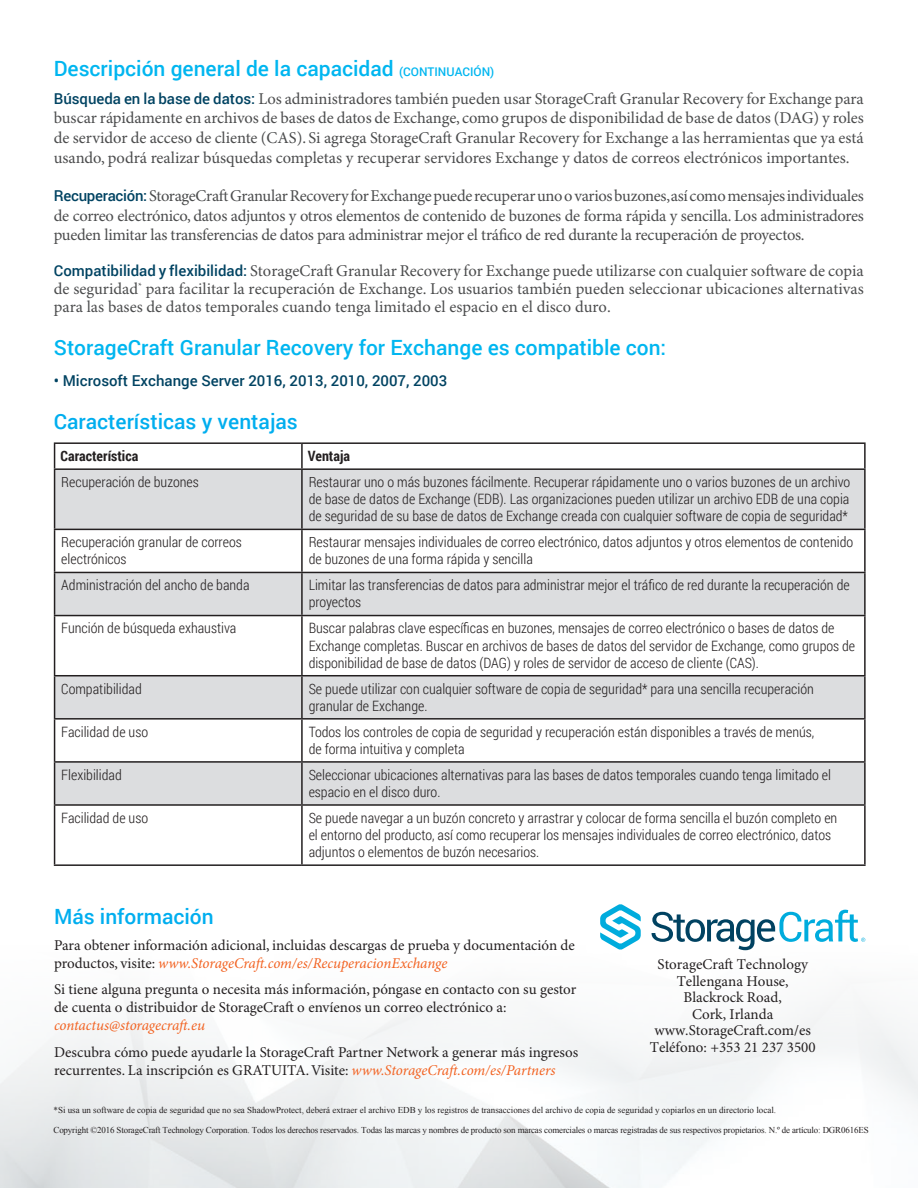
<style>
.page{position:relative;width:918px;height:1188px;background:#fff}
.page>*{position:absolute;margin:0;border:0;box-sizing:border-box;transform-origin:0 0}
.t1{font:500 21px "Roboto";color:#00b6f0}
.t2{font:500 21px "Roboto";color:#00aeef}
.t3{font:16.5px/19.8px "Minion Pro";letter-spacing:-.005em;color:#4b4c4d;text-align:justify}
.t4{font:15px/16.5px "Minion Pro";color:#231f20}
.t5{font:500 15px "Roboto";color:#004362}
.t6{font:italic 15px "Minion Pro";letter-spacing:-.01em;color:#f26221}
.t7{font:300 14.25px/17.1px "Roboto Condensed";color:#231f20}
.t8{font:700 14.25px "Roboto Condensed";color:#231f20}
.t9{font:9px "Times New Roman";letter-spacing:-.015em;color:#231f20}
.s1{font-size:12px}
.s2{font-family:"Roboto";font-weight:500;font-size:15px;color:#004362}
.s3{font-style:italic;color:#f26221}
</style>
<div class="page">
<svg style="left:55px;top:470px;width:809px;height:334px;fill:#dcdddf"></svg>
<hr style="left:54px;top:442px;width:248px;height:2px;background:#231f20">
<svg style="left:54px;top:444px;width:1px;height:24px"></svg>
<hr style="left:302px;top:442px;width:564px;height:2px;background:#231f20">
<hr style="left:301px;top:444px;width:2px;height:24px;background:#231f20">
<hr style="left:864px;top:444px;width:2px;height:24px;background:#231f20">
<hr style="left:54px;top:468px;width:248px;height:2px;background:#231f20">
<hr style="left:54px;top:470px;width:1px;height:59px;background:#231f20">
<hr style="left:302px;top:468px;width:564px;height:2px;background:#231f20">
<hr style="left:301px;top:470px;width:2px;height:59px;background:#231f20">
<hr style="left:864px;top:470px;width:2px;height:59px;background:#231f20">
<hr style="left:54px;top:529px;width:248px;height:1px;background:#231f20">
<hr style="left:54px;top:530px;width:1px;height:42px;background:#231f20">
<hr style="left:302px;top:529px;width:564px;height:1px;background:#231f20">
<hr style="left:301px;top:530px;width:2px;height:42px;background:#231f20">
<hr style="left:864px;top:530px;width:2px;height:42px;background:#231f20">
<hr style="left:54px;top:572px;width:248px;height:1px;background:#231f20">
<hr style="left:54px;top:573px;width:1px;height:42px;background:#231f20">
<hr style="left:302px;top:572px;width:564px;height:1px;background:#231f20">
<hr style="left:301px;top:573px;width:2px;height:42px;background:#231f20">
<hr style="left:864px;top:573px;width:2px;height:42px;background:#231f20">
<hr style="left:54px;top:615px;width:248px;height:1px;background:#231f20">
<hr style="left:54px;top:616px;width:1px;height:59px;background:#231f20">
<hr style="left:302px;top:615px;width:564px;height:1px;background:#231f20">
<hr style="left:301px;top:616px;width:2px;height:59px;background:#231f20">
<hr style="left:864px;top:616px;width:2px;height:59px;background:#231f20">
<hr style="left:302px;top:675px;width:564px;height:1px;background:#231f20">
<hr style="left:864px;top:676px;width:2px;height:42px;background:#231f20">
<hr style="left:54px;top:720px;width:1px;height:41px;background:#231f20">
<hr style="left:302px;top:718px;width:564px;height:2px;background:#231f20">
<hr style="left:301px;top:720px;width:2px;height:41px;background:#231f20">
<hr style="left:864px;top:720px;width:2px;height:41px;background:#231f20">
<hr style="left:54px;top:761px;width:248px;height:2px;background:#231f20">
<hr style="left:54px;top:763px;width:1px;height:41px;background:#231f20">
<hr style="left:302px;top:761px;width:564px;height:2px;background:#231f20">
<hr style="left:301px;top:763px;width:2px;height:41px;background:#231f20">
<hr style="left:864px;top:763px;width:2px;height:41px;background:#231f20">
<hr style="left:54px;top:804px;width:248px;height:2px;background:#231f20">
<hr style="left:54px;top:806px;width:1px;height:58px;background:#231f20">
<hr style="left:302px;top:804px;width:564px;height:2px;background:#231f20">
<hr style="left:301px;top:806px;width:2px;height:58px;background:#231f20">
<hr style="left:864px;top:806px;width:2px;height:58px;background:#231f20">
<hr style="left:54px;top:864px;width:248px;height:2px;background:#231f20">
<hr style="left:302px;top:864px;width:564px;height:2px;background:#231f20">
<hr style="left:54px;top:675px;width:248px;height:1px;background:#231f20">
<hr style="left:54px;top:676px;width:1px;height:42px;background:#231f20">
<hr style="left:301px;top:676px;width:2px;height:42px;background:#231f20">
<hr style="left:54px;top:718px;width:248px;height:2px;background:#231f20">
<svg style="left:600px;top:904px;width:41px;height:46px"></svg>
<svg style="left:651px;top:910px;width:214px;height:40px"></svg>
<h1 class="t1" style="left:54px;top:54px;width:442px">Descripción general de la capacidad <span class="s1">(CONTINUACIÓN)</span></h1>
<p class="t3" style="left:54px;top:89px;width:812px"><span class="s2">Búsqueda en la base de datos:</span> Los administradores también pueden usar StorageCraft Granular Recovery for Exchange para buscar rápidamente en archivos de bases de datos de Exchange, como grupos de disponibilidad de base de datos (DAG) y roles de servidor de acceso de cliente (CAS). Si agrega StorageCraft Granular Recovery for Exchange a las herramientas que ya está usando, podrá realizar búsquedas completas y recuperar servidores Exchange y datos de correos electrónicos importantes.</p>
<p class="t3" style="left:54px;top:186px;width:812px"><span class="s2">Recuperación:</span> StorageCraft Granular Recovery for Exchange puede recuperar uno o varios buzones, así como mensajes individuales de correo electrónico, datos adjuntos y otros elementos de contenido de buzones de forma rápida y sencilla. Los administradores pueden limitar las transferencias de datos para administrar mejor el tráfico de red durante la recuperación de proyectos.</p>
<p class="t3" style="left:54px;top:263px;width:812px;line-height:18px"><span class="s2">Compatibilidad y flexibilidad:</span> StorageCraft Granular Recovery for Exchange puede utilizarse con cualquier software de copia de seguridad<sup>*</sup> para facilitar la recuperación de Exchange. Los usuarios también pueden seleccionar ubicaciones alternativas para las bases de datos temporales cuando tenga limitado el espacio en el disco duro.</p>
<h1 class="t1" style="left:54px;top:333px;width:614px">StorageCraft Granular Recovery for Exchange es compatible con:</h1>
<p class="t5" style="left:54px;top:370px;width:395px">• Microsoft Exchange Server 2016, 2013, 2010, 2007, 2003</p>
<h1 class="t2" style="left:54px;top:406px;width:246px">Características y ventajas</h1>
<p class="t8" style="left:61px;top:446px;width:79px">Característica</p>
<p class="t8" style="left:308px;top:446px;width:44px">Ventaja</p>
<p class="t7" style="left:61px;top:473px;width:139px">Recuperación de buzones</p>
<p class="t7" style="left:309px;top:473px;width:543px;text-align:justify">Restaurar uno o más buzones fácilmente. Recuperar rápidamente uno o varios buzones de un archivo de base de datos de Exchange (EDB). Las organizaciones pueden utilizar un archivo EDB de una copia de seguridad de su base de datos de Exchange creada con cualquier software de copia de seguridad*</p>
<p class="t7" style="left:61px;top:533px;width:182px">Recuperación granular de correos electrónicos</p>
<p class="t7" style="left:309px;top:533px;width:546px">Restaurar mensajes individuales de correo electrónico, datos adjuntos y otros elementos de contenido de buzones de una forma rápida y sencilla</p>
<p class="t7" style="left:61px;top:576px;width:190px">Administración del ancho de banda</p>
<p class="t7" style="left:309px;top:576px;width:543px">Limitar las transferencias de datos para administrar mejor el tráfico de red durante la recuperación de proyectos</p>
<p class="t7" style="left:61px;top:619px;width:177px">Función de búsqueda exhaustiva</p>
<p class="t7" style="left:309px;top:619px;width:548px">Buscar palabras clave específicas en buzones, mensajes de correo electrónico o bases de datos de<br>Exchange completas. Buscar en archivos de bases de datos del servidor de Exchange, como grupos de disponibilidad de base de datos (DAG) y roles de servidor de acceso de cliente (CAS).</p>
<p class="t7" style="left:61px;top:680px;width:82px">Compatibilidad</p>
<p class="t7" style="left:309px;top:680px;width:507px">Se puede utilizar con cualquier software de copia de seguridad* para una sencilla recuperación granular de Exchange.</p>
<p class="t7" style="left:61px;top:723px;width:88px">Facilidad de uso</p>
<p class="t7" style="left:309px;top:723px;width:507px">Todos los controles de copia de seguridad y recuperación están disponibles a través de menús, de forma intuitiva y completa</p>
<p class="t7" style="left:61px;top:766px;width:62px">Flexibilidad</p>
<p class="t7" style="left:309px;top:766px;width:524px">Seleccionar ubicaciones alternativas para las bases de datos temporales cuando tenga limitado el espacio en el disco duro.</p>
<p class="t7" style="left:61px;top:809px;width:88px">Facilidad de uso</p>
<p class="t7" style="left:309px;top:809px;width:530px">Se puede navegar a un buzón concreto y arrastrar y colocar de forma sencilla el buzón completo en el entorno del producto, así como recuperar los mensajes individuales de correo electrónico, datos adjuntos o elementos de buzón necesarios.</p>
<h1 class="t2" style="left:54px;top:902px;width:161px">Más información</h1>
<p class="t4" style="left:54px;top:937px;width:522px;line-height:18px">Para obtener información adicional, incluidas descargas de prueba y documentación de productos, visite: <span class="s3">www.StorageCraft.com/es/RecuperacionExchange</span></p>
<p class="t4" style="left:54px;top:981px;width:524px;line-height:18px">Si tiene alguna pregunta o necesita más información, póngase en contacto con su gestor de cuenta o distribuidor de StorageCraft o envíenos un correo electrónico a:</p>
<p class="t6" style="left:54px;top:1015px;width:153px">contactus@storagecraft.eu</p>
<p class="t4" style="left:54px;top:1044px;width:526px;line-height:18px">Descubra cómo puede ayudarle la StorageCraft Partner Network a generar más ingresos recurrentes. La inscripción es GRATUITA. Visite: <span class="s3">www.StorageCraft.com/es/Partners</span></p>
<p class="t4" style="left:650px;top:957px;width:167px;text-align:center">StorageCraft Technology<br>Tellengana House,<br>Blackrock Road,<br>Cork, Irlanda www.StorageCraft.com/es<br>Teléfono: +353 21 237 3500</p>
<p class="t9" style="left:54px;top:1104px;width:724px">*Si usa un software de copia de seguridad que no sea ShadowProtect, deberá extraer el archivo EDB y los registros de transacciones del archivo de copia de seguridad y copiarlos en un directorio local.</p>
<p class="t9" style="left:54px;top:1124px;width:817px">Copyright ©2016 StorageCraft Technology Corporation. Todos los derechos reservados. Todas las marcas y nombres de producto son marcas comerciales o marcas registradas de sus respectivos propietarios. N.º de artículo: DGR0616ES</p>
</div>
